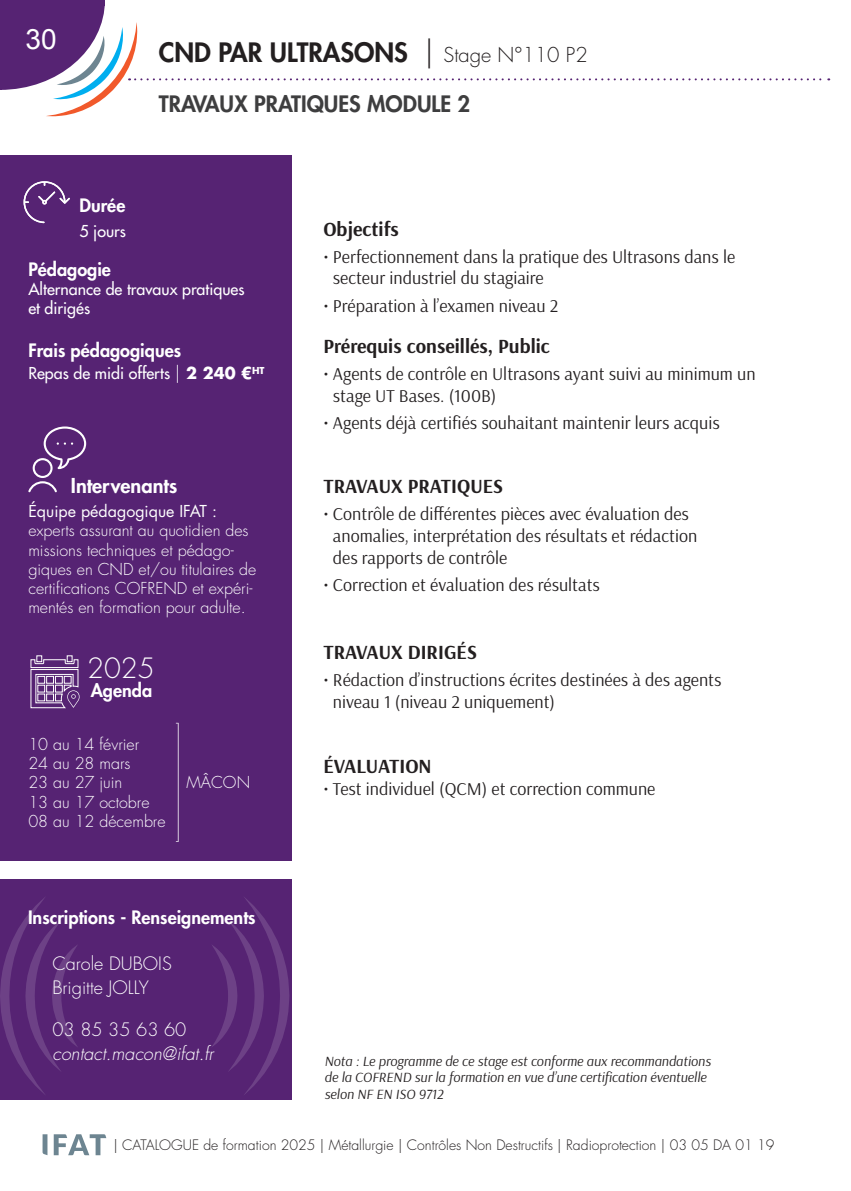
<style>
.page{position:relative;width:851px;height:1191px;background:#fff}
.page>*{position:absolute;margin:0;border:0;box-sizing:border-box;transform-origin:0 0}
.t1{font:28px "Arial";color:#fff}
.t2{font:300 27.2px "Futura Std";color:#fff}
.t3{font:800 26px "Futura Std";color:#231f20}
.t4{font:800 22px "Futura Std";color:#3e3e3f}
.t5{font:700 20px "Arsenal";color:#231f20}
.t6{font:800 20px "Futura Std";color:#fff}
.t7{font:18px/21.6px "Arsenal";color:#231f20}
.t8{font:800 18px "Futura Std";color:#fff}
.t9{font:300 18px/24px "Futura Std";color:#fff}
.t10{font:italic 300 18px "Futura Std";color:#fff}
.t11{font:300 16px/19.2px "Futura Std";color:#fff}
.t12{font:500 16px/19.2px "Futura Std";color:#fff}
.t13{font:16px "Futura Std";color:#fff}
.t14{font:italic 14px/16.8px "Arsenal";color:#231f20}
.t15{font:300 14px "Futura Std";color:#231f20}
.s1{font-weight:300;font-size:30px}
.s2{font-weight:300;font-size:20px}
.s3{font-weight:300;font-size:18px}
.s4{font-weight:700}
</style>
<div class="page">
<svg style="left:43px;top:1134px;width:4px;height:21px"></svg>
<svg style="left:54px;top:1134px;width:52px;height:21px"></svg>
<svg style="left:2px;top:6px;width:827px;height:110px"></svg>
<div style="left:0;top:155px;width:292px;height:706px;background:#562373"></div>
<div style="left:0;top:879px;width:292px;height:220px;background:#562373"></div>
<svg style="left:212px;top:897px;width:77px;height:198px"></svg>
<svg style="left:0;top:897px;width:78px;height:197px"></svg>
<svg style="left:28px;top:426px;width:58px;height:66px"></svg>
<svg style="left:30px;top:655px;width:50px;height:53px"></svg>
<hr style="left:0;top:0;width:2px;height:90px;background:#562373">
<div style="left:0;top:0;width:105px;height:6px;background:#562373"></div>
<svg style="left:176px;top:723px;width:2px;height:119px"></svg>
<svg style="left:24px;top:181px;width:46px;height:42px"></svg>
<h1 class="t1" style="left:26px;top:21px;width:33px">30</h1>
<h3 class="t3" style="left:159px;top:36px;width:430px">CND PAR ULTRASONS <span class="s1">|</span> <span class="s2">Stage N°110 P2</span></h3>
<p class="t4" style="left:159px;top:90px;width:313px">TRAVAUX PRATIQUES MODULE 2</p>
<p class="t8" style="left:79px;top:194px;width:47px">Durée</p>
<p class="t12" style="left:79px;top:222px;width:48px">5 jours</p>
<p class="t8" style="left:28px;top:258px;width:84px">Pédagogie</p>
<p class="t12" style="left:28px;top:279px;width:217px">Alternance de travaux pratiques et dirigés</p>
<p class="t8" style="left:28px;top:339px;width:154px">Frais pédagogiques</p>
<p class="t12" style="left:28px;top:363px;width:238px">Repas de midi offerts <span class="s3">|</span> <span class="s4">2 240 €</span><sup>HT</sup></p>
<p class="t6" style="left:71px;top:472px;width:108px">Intervenants</p>
<p class="t13" style="left:28px;top:501px;width:190px">Équipe pédagogique IFAT :</p>
<p class="t11" style="left:28px;top:521px;width:229px">experts assurant au quotidien des missions techniques et pédago&shy;giques en CND et/ou titulaires de certifications COFREND et expéri&shy;mentés en formation pour adulte.</p>
<h2 class="t2" style="left:87px;top:651px;width:69px">2025</h2>
<p class="t8" style="left:91px;top:678px;width:63px">Agenda</p>
<p class="t11" style="left:28px;top:735px;width:139px">10 au 14 février<br>24 au 28 mars<br>23 au 27 juin<br>13 au 17 octobre<br>08 au 12 décembre</p>
<p class="t11" style="left:186px;top:773px;width:65px">MÂCON</p>
<p class="t8" style="left:28px;top:905px;width:229px">Inscriptions - Renseignements</p>
<p class="t9" style="left:52px;top:952px;width:121px">Carole DUBOIS<br>Brigitte JOLLY</p>
<p class="t9" style="left:52px;top:1017px;width:135px">03 85 35 63 60</p>
<p class="t10" style="left:52px;top:1042px;width:163px">contact.macon@ifat.fr</p>
<p class="t5" style="left:323px;top:215px;width:77px">Objectifs</p>
<p class="t7" style="left:333px;top:245px;width:404px;text-indent:-10px">• Perfectionnement dans la pratique des Ultrasons dans le secteur industriel du stagiaire</p>
<p class="t7" style="left:323px;top:294px;width:236px">• Préparation à l’examen niveau 2</p>
<p class="t5" style="left:323px;top:332px;width:228px">Prérequis conseillés, Public</p>
<p class="t7" style="left:333px;top:363px;width:424px;text-indent:-10px">• Agents de contrôle en Ultrasons ayant suivi au minimum un stage UT Bases. (100B)</p>
<p class="t7" style="left:323px;top:411px;width:398px">• Agents déjà certifiés souhaitant maintenir leurs acquis</p>
<p class="t5" style="left:323px;top:472px;width:181px">TRAVAUX PRATIQUES</p>
<p class="t7" style="left:333px;top:503px;width:366px;text-indent:-10px">• Contrôle de différentes pièces avec évaluation des anomalies, interprétation des résultats et rédaction des rapports de contrôle</p>
<p class="t7" style="left:323px;top:573px;width:278px">• Correction et évaluation des résultats</p>
<p class="t5" style="left:323px;top:638px;width:155px">TRAVAUX DIRIGÉS</p>
<p class="t7" style="left:333px;top:668px;width:390px;text-indent:-10px">• Rédaction d’instructions écrites destinées à des agents niveau 1 (niveau 2 uniquement)</p>
<p class="t5" style="left:323px;top:752px;width:110px">ÉVALUATION</p>
<p class="t7" style="left:323px;top:777px;width:333px">• Test individuel (QCM) et correction commune</p>
<p class="t14" style="left:324px;top:1052px;width:387px">Nota : Le programme de ce stage est conforme aux recommandations de la COFREND sur la formation en vue d’une certification éventuelle selon NF EN ISO 9712</p>
<p class="t15" style="left:113px;top:1136px;width:662px">| CATALOGUE de formation 2025 | Métallurgie | Contrôles Non Destructifs | Radioprotection | 03 05 DA 01 19</p>
</div>
